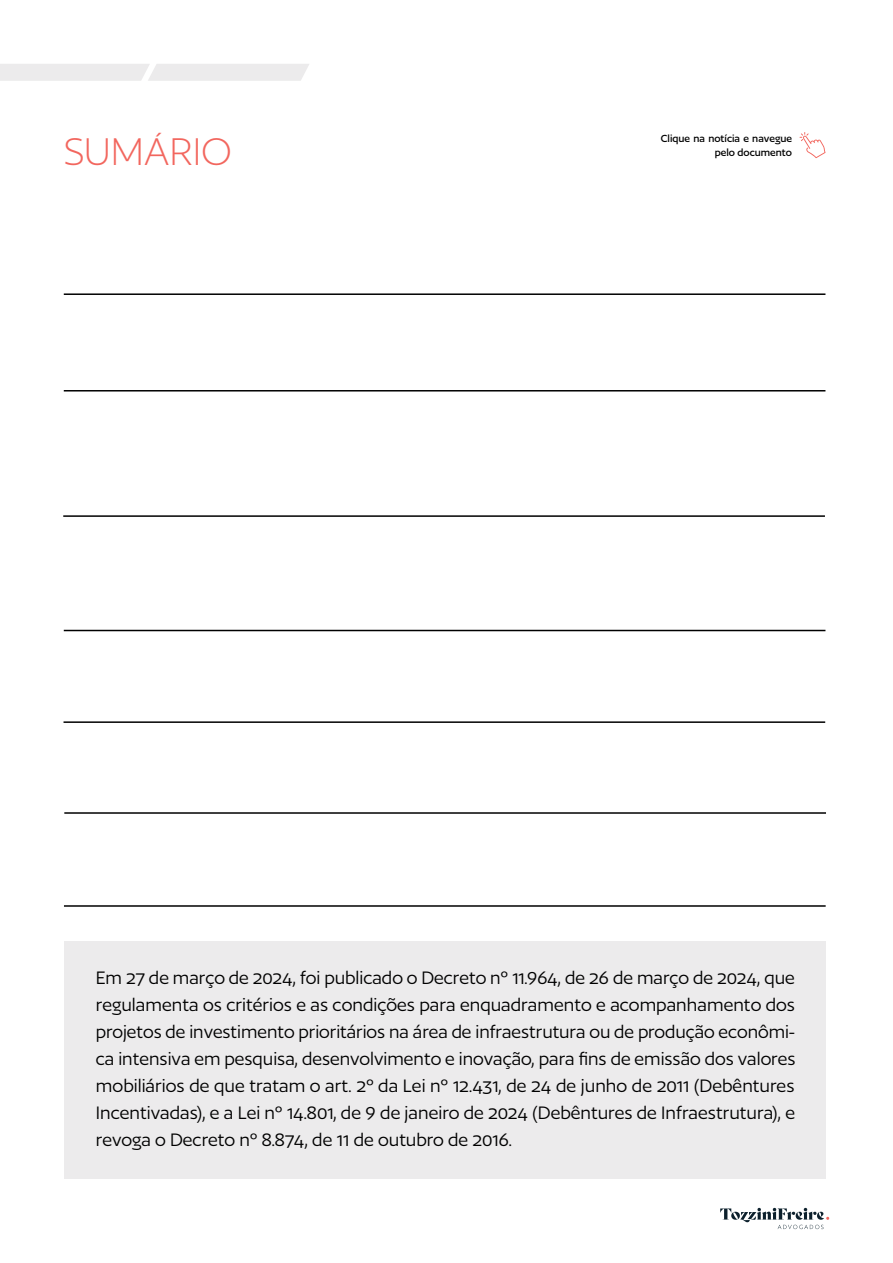
<style>
.page{position:relative;width:893px;height:1263px;background:#fff}
.page>*{position:absolute;margin:0;border:0;box-sizing:border-box;transform-origin:0 0}
.t1{font:300 45px "Author";color:#f2665e}
.t2{font:21px/27px "Author";color:#000;text-align:justify}
.t3{font:500 12px/13.5px "Author";color:#000;text-align:right}
</style>
<div class="page">
<svg style="left:720px;top:1208px;width:109px;height:21px"></svg>
<div style="left:0;top:64px;width:309px;height:17px;background:#ecebec"></div>
<div style="left:65px;top:941px;width:761px;height:238px;background:#ecebec"></div>
<hr style="left:64px;top:293px;width:761px;height:2px;background:#000">
<hr style="left:64px;top:390px;width:761px;height:1px;background:#000">
<hr style="left:63px;top:515px;width:762px;height:2px;background:#000">
<hr style="left:64px;top:630px;width:761px;height:1px;background:#000">
<hr style="left:64px;top:721px;width:761px;height:2px;background:#000">
<hr style="left:64px;top:812px;width:762px;height:2px;background:#000">
<svg style="left:799px;top:132px;width:26px;height:26px"></svg>
<hr style="left:64px;top:905px;width:762px;height:2px;background:#000">
<h1 class="t1" style="left:64px;top:129px;width:169px">SUMÁRIO</h1>
<p class="t3" style="left:661px;top:132px;width:133px">Clique na notícia e navegue pelo documento</p>
<p class="t2" style="left:96px;top:964px;width:701px">Em 27 de março de 2024, foi publicado o Decreto nº 11.964, de 26 de março de 2024, que regulamenta os critérios e as condições para enquadramento e acompanhamento dos projetos de investimento prioritários na área de infraestrutura ou de produção econômi&shy;ca intensiva em pesquisa, desenvolvimento e inovação, para fins de emissão dos valores mobiliários de que tratam o art. 2º da Lei nº 12.431, de 24 de junho de 2011 (Debêntures Incentivadas), e a Lei nº 14.801, de 9 de janeiro de 2024 (Debêntures de Infraestrutura), e revoga o Decreto nº 8.874, de 11 de outubro de 2016.</p>
</div>
